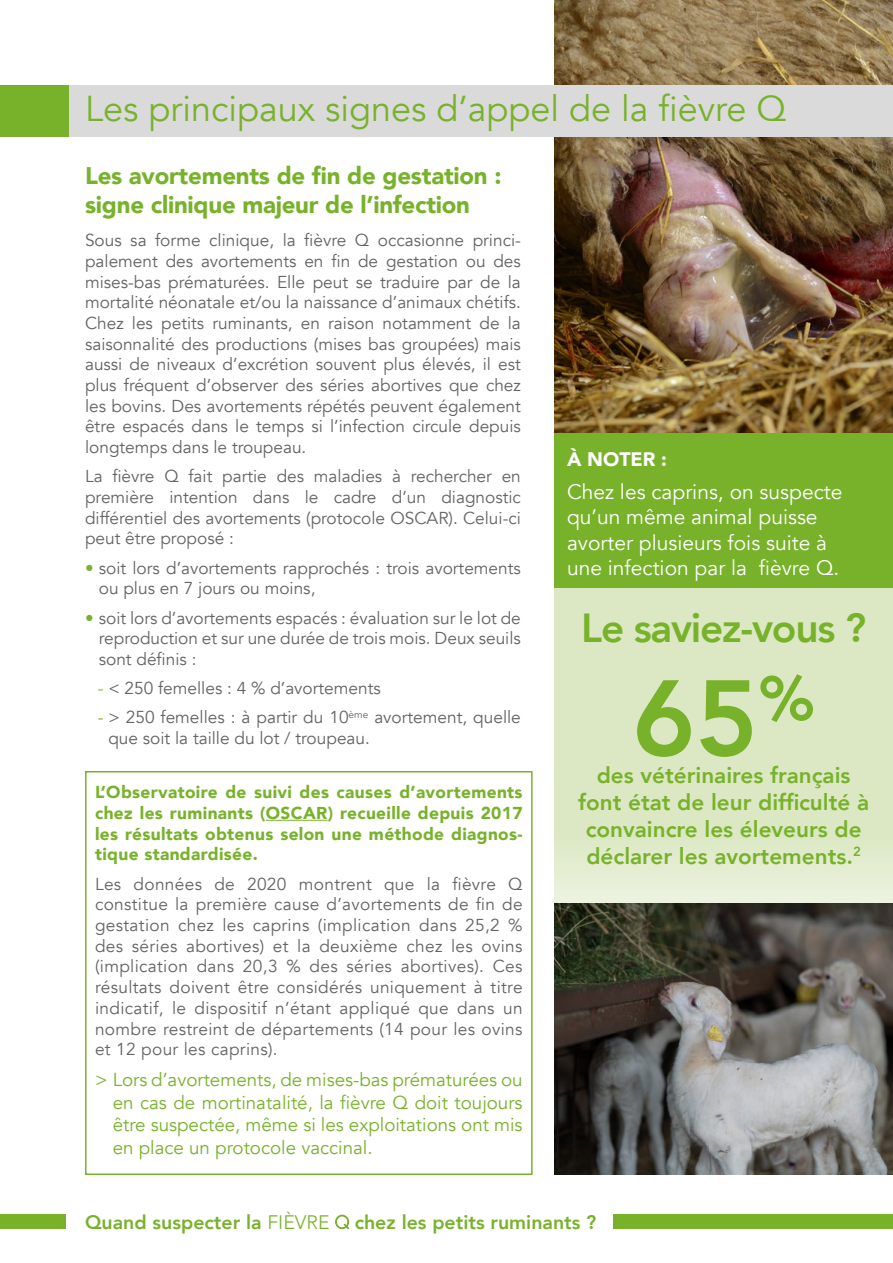
<style>
.page{position:relative;width:893px;height:1263px;background:#fff}
.page>*{position:absolute;margin:0;border:0;box-sizing:border-box;transform-origin:0 0}
.t1{font:800 106.5px "Avenir";color:#78b22b}
.t2{font:800 40.5px "Avenir";letter-spacing:-.03em;color:#78b22b}
.t3{font:36px "Avenir";color:#78b22b}
.t4{font:900 24px/28.8px "Avenir";letter-spacing:-.01em;color:#78b22b}
.t5{font:800 22.5px/27px "Avenir";color:#78b22b;text-align:center}
.t6{font:21px/25.2px "Avenir";color:#fff}
.t7{font:800 19.5px "Avenir";color:#78b22b}
.t8{font:900 19.5px "Avenir";color:#fff}
.t9{font:18.75px/22.5px "Avenir";color:#78b22b;text-align:justify}
.t10{font:17.25px/20.7px "Avenir";color:#646363;text-align:justify}
.t11{font:900 17.25px/20.7px "Avenir";letter-spacing:.02em;color:#78b22b;text-align:justify}
.s1{color:#78b22b}
.s2{font-weight:300}
</style>
<div class="page">
<div style="left:554px;top:548px;width:339px;height:428px;background:#dce8c4"></div>
<img style="left:554px;top:0;width:339px;height:433px">
<div style="left:0;top:85px;width:893px;height:51px;background:#dadada"></div>
<hr style="left:892px;top:383px;width:1px;height:51px;background:#dadada">
<div style="left:0;top:85px;width:68px;height:51px;background:#78b22b"></div>
<div style="left:554px;top:433px;width:339px;height:155px;background:#78b22b"></div>
<svg style="left:335px;top:1215px;width:14px;height:14px"></svg>
<div style="left:0;top:1215px;width:66px;height:14px;background:#78b22b"></div>
<div style="left:613px;top:1215px;width:280px;height:14px;background:#78b22b"></div>
<svg style="left:85px;top:771px;width:448px;height:404px"></svg>
<img style="left:554px;top:903px;width:339px;height:272px">
<h3 class="t3" style="left:85px;top:87px;width:703px">Les principaux signes d’appel de la fièvre Q</h3>
<h3 class="t4" style="left:85px;top:160px;width:418px">Les avortements de fin de gestation : signe clinique majeur de l’infection</h3>
<p class="t10" style="left:85px;top:230px;width:437px">Sous sa forme clinique, la fièvre Q occasionne princi&shy;palement des avortements en fin de gestation ou des mises-bas prématurées. Elle peut se traduire par de la mortalité néonatale et/ou la naissance d’animaux chétifs.<br>Chez les petits ruminants, en raison notamment de la saisonnalité des productions (mises bas groupées) mais aussi de niveaux d’excrétion souvent plus élevés, il est plus fréquent d’observer des séries abortives que chez les bovins. Des avortements répétés peuvent également être espacés dans le temps si l’infection circule depuis longtemps dans le troupeau.</p>
<p class="t10" style="left:85px;top:466px;width:437px">La fièvre Q fait partie des maladies à rechercher en première intention dans le cadre d’un diagnostic différentiel des avortements (protocole OSCAR). Celui-ci peut être proposé :</p>
<p class="t10" style="left:99px;top:558px;width:424px;text-indent:-14px"><span class="s1">•</span> soit lors d’avortements rapprochés : trois avortements ou plus en 7 jours ou moins,</p>
<p class="t10" style="left:99px;top:608px;width:424px;text-indent:-14px"><span class="s1">•</span> soit lors d’avortements espacés : évaluation sur le lot de reproduction et sur une durée de trois mois. Deux seuils sont définis :</p>
<p class="t10" style="left:98px;top:678px;width:285px"><span class="s1">-</span> &lt; 250 femelles : 4 % d’avortements</p>
<p class="t10" style="left:108px;top:707px;width:414px;text-indent:-11px"><span class="s1">-</span> &gt; 250 femelles : à partir du 10<sup>ème</sup> avortement, quelle que soit la taille du lot / troupeau.</p>
<p class="t8" style="left:567px;top:448px;width:101px">À NOTER :</p>
<p class="t6" style="left:567px;top:480px;width:277px">Chez les caprins, on suspecte qu’un même animal puisse avorter plusieurs fois suite à une infection par la fièvre Q.</p>
<h2 class="t2" style="left:581px;top:610px;width:286px">Le saviez-vous ?</h2>
<h1 class="t1" style="left:632px;top:674px;width:184px">65<sup>%</sup></h1>
<h3 class="t5" style="left:578px;top:763px;width:292px">des vétérinaires français font état de leur difficulté à convaincre les éleveurs de déclarer les avortements.<sup>2</sup></h3>
<p class="t11" style="left:95px;top:781px;width:429px">L’Observatoire de suivi des causes d’avortements chez les ruminants (OSCAR) recueille depuis 2017 les résultats obtenus selon une méthode diagnos&shy;tique standardisée.</p>
<p class="t10" style="left:95px;top:874px;width:429px">Les données de 2020 montrent que la fièvre Q constitue la première cause d’avortements de fin de gestation chez les caprins (implication dans 25,2 % des séries abortives) et la deuxième chez les ovins (implication dans 20,3 % des séries abortives). Ces résultats doivent être considérés uniquement à titre indicatif, le dispositif n’étant appliqué que dans un nombre restreint de départements (14 pour les ovins et 12 pour les caprins).</p>
<p class="t9" style="left:113px;top:1069px;width:411px;text-indent:-18px">&gt; Lors d’avortements, de mises-bas prématurées ou en cas de mortinatalité, la fièvre Q doit toujours être suspectée, même si les exploitations ont mis en place un protocole vaccinal.</p>
<p class="t7" style="left:85px;top:1214px;width:246px">Quand suspecter la <span class="s2">FIÈVRE</span></p>
<p class="t7" style="left:355px;top:1214px;width:243px">chez les petits ruminants ?</p>
</div>
